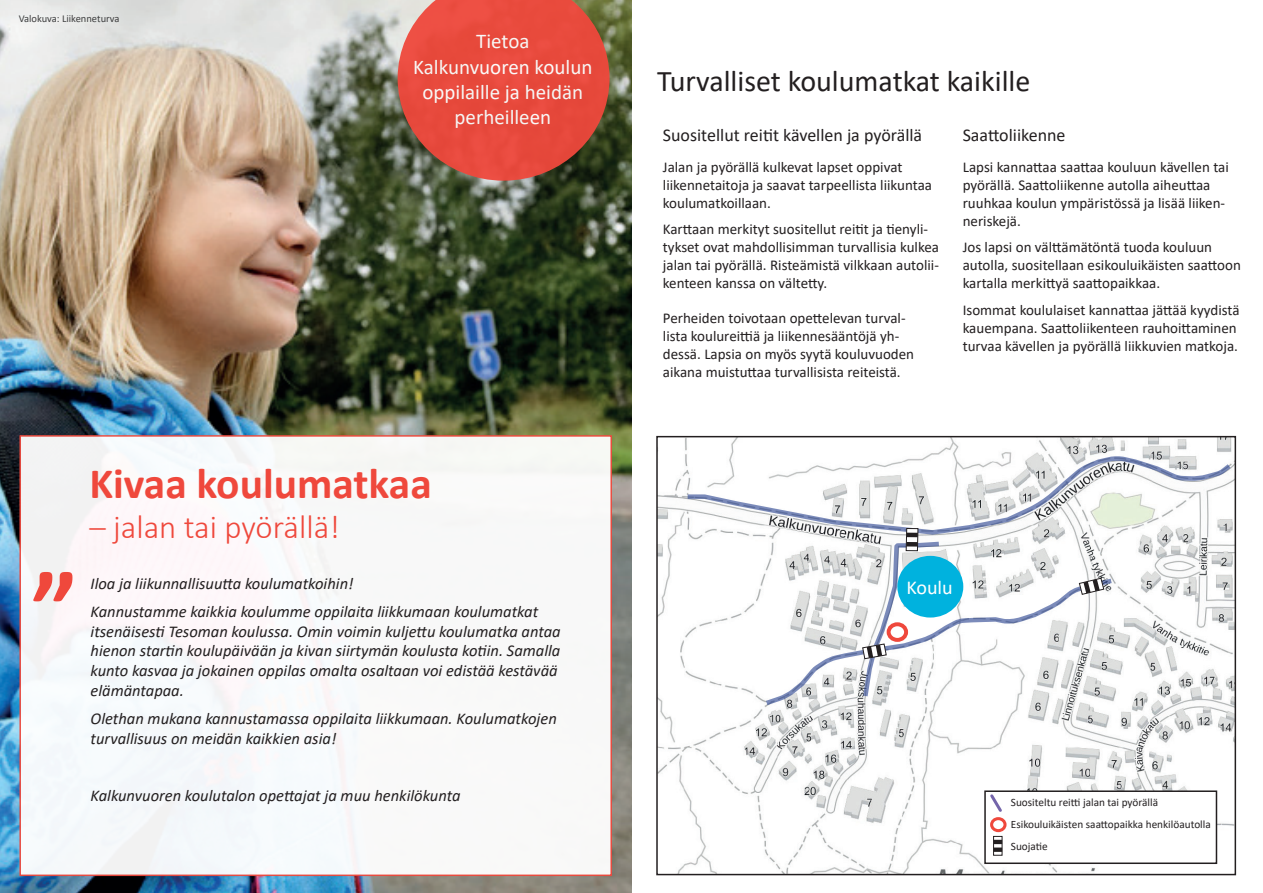
<style>
.page{position:relative;width:1263px;height:893px;background:#fff}
.page>*{position:absolute;margin:0;border:0;box-sizing:border-box;transform-origin:0 0}
.t1{font:700 105px "Calibri";color:#ef483c}
.t2{font:700 43.5px "Calibri";color:#ef483c}
.t3{font:300 33px "Calibri";color:#ef483c}
.t4{font:30px "Calibri";color:#231f20}
.t5{font:21px/25.2px "Calibri";color:#fff;text-align:center}
.t6{font:19.8px "Calibri";color:#fff}
.t7{font:18px "Calibri";color:#231f20}
.t8{font:italic 16.5px/19.8px "Calibri";color:#231f20}
.t9{font:15px/18px "Calibri";color:#231f20}
.t10{font:11.25px/22px "Calibri";color:#231f20}
.t11{font:10.5px "Calibri";color:#3e3e3f}
</style>
<div class="page">
<img style="left:0;top:0;width:631px;height:893px">
<img style="left:659px;top:439px;width:574px;height:433px">
<div style="left:656px;top:436px;width:580px;height:439px;border:2px solid #231f20"></div>
<svg style="left:764px;top:698px;width:349px;height:9px"></svg>
<svg style="left:686px;top:455px;width:546px;height:243px"></svg>
<hr style="left:907px;top:533px;width:11px;height:4px;background:#231f20">
<div style="left:906px;top:542px;width:11px;height:5px;background:#231f20"></div>
<div style="left:985px;top:791px;width:231px;height:72px;background:#fff"></div>
<div style="left:984px;top:790px;width:233px;height:74px;border:2px solid #231f20"></div>
<div style="left:993px;top:836px;width:9px;height:20px;border:1px solid #231f20"></div>
<svg style="left:993px;top:840px;width:9px;height:4px"></svg>
<div style="left:993px;top:847px;width:9px;height:5px;background:#231f20"></div>
<svg style="left:988px;top:792px;width:16px;height:20px"></svg>
<div style="left:990px;top:817px;width:16px;height:15px;border:3px solid #ef483c;border-radius:50%"></div>
<div style="left:19px;top:435px;width:593px;height:441px;background:#f8f8f9;border:2px solid #ef483c"></div>
<svg style="left:398px;top:0;width:211px;height:181px"></svg>
<p class="t11" style="left:19px;top:11px;width:102px">Valokuva: Liikenneturva</p>
<h3 class="t5" style="left:413px;top:28px;width:181px">Tietoa<br>Kalkunvuoren koulun oppilaille ja heidän perheilleen</h3>
<h1 class="t1" style="left:32px;top:535px;width:47px">”</h1>
<h2 class="t2" style="left:89px;top:452px;width:344px">Kivaa koulumatkaa</h2>
<h3 class="t3" style="left:89px;top:507px;width:252px">– jalan tai pyörällä!</h3>
<p class="t8" style="left:91px;top:568px;width:449px;line-height:28.3px">Iloa ja liikunnallisuutta koulumatkoihin!<br>Kannustamme kaikkia koulumme oppilaita liikkumaan koulumatkat</p>
<p class="t8" style="left:91px;top:621px;width:472px">itsenäisesti Tesoman koulussa. Omin voimin kuljettu koulumatka antaa hienon startin koulupäivään ja kivan siirtymän koulusta kotiin. Samalla kunto kasvaa ja jokainen oppilas omalta osaltaan voi edistää kestävää elämäntapaa.</p>
<p class="t8" style="left:91px;top:708px;width:468px">Olethan mukana kannustamassa oppilaita liikkumaan. Koulumatkojen turvallisuus on meidän kaikkien asia!</p>
<p class="t8" style="left:91px;top:785px;width:371px">Kalkunvuoren koulutalon opettajat ja muu henkilökunta</p>
<h3 class="t4" style="left:657px;top:60px;width:375px">Turvalliset koulumatkat kaikille</h3>
<p class="t7" style="left:663px;top:122px;width:261px">Suositellut reitit kävellen ja pyörällä</p>
<p class="t9" style="left:663px;top:157px;width:271px">Jalan ja pyörällä kulkevat lapset oppivat liikennetaitoja ja saavat tarpeellista liikuntaa koulumatkoillaan.</p>
<p class="t9" style="left:663px;top:220px;width:278px">Karttaan merkityt suositellut reitit ja tienyli&shy;tykset ovat mahdollisimman turvallisia kulkea jalan tai pyörällä. Risteämistä vilkkaan autolii&shy;kenteen kanssa on vältetty.</p>
<p class="t9" style="left:663px;top:309px;width:253px">Perheiden toivotaan opettelevan turval&shy;lista koulureittiä ja liikennesääntöjä yh&shy;dessä. Lapsia on myös syytä kouluvuoden aikana muistuttaa turvallisista reiteistä.</p>
<p class="t7" style="left:963px;top:122px;width:104px">Saattoliikenne</p>
<p class="t9" style="left:963px;top:157px;width:268px">Lapsi kannattaa saattaa kouluun kävellen tai pyörällä. Saattoliikenne autolla aiheuttaa ruuhkaa koulun ympäristössä ja lisää liiken&shy;neriskejä.</p>
<p class="t9" style="left:963px;top:238px;width:280px">Jos lapsi on välttämätöntä tuoda kouluun autolla, suositellaan esikouluikäisten saattoon kartalla merkittyä saattopaikkaa.</p>
<p class="t9" style="left:963px;top:300px;width:278px">Isommat koululaiset kannattaa jättää kyydistä kauempana. Saattoliikenteen rauhoittaminen turvaa kävellen ja pyörällä liikkuvien matkoja.</p>
<h3 class="t6" style="left:906px;top:574px;width:48px">Koulu</h3>
<p class="t10" style="left:1011px;top:791px;width:201px">Suositeltu reitti jalan tai pyörällä<br>Esikouluikäisten saattopaikka henkilöautolla<br>Suojatie</p>
</div>
